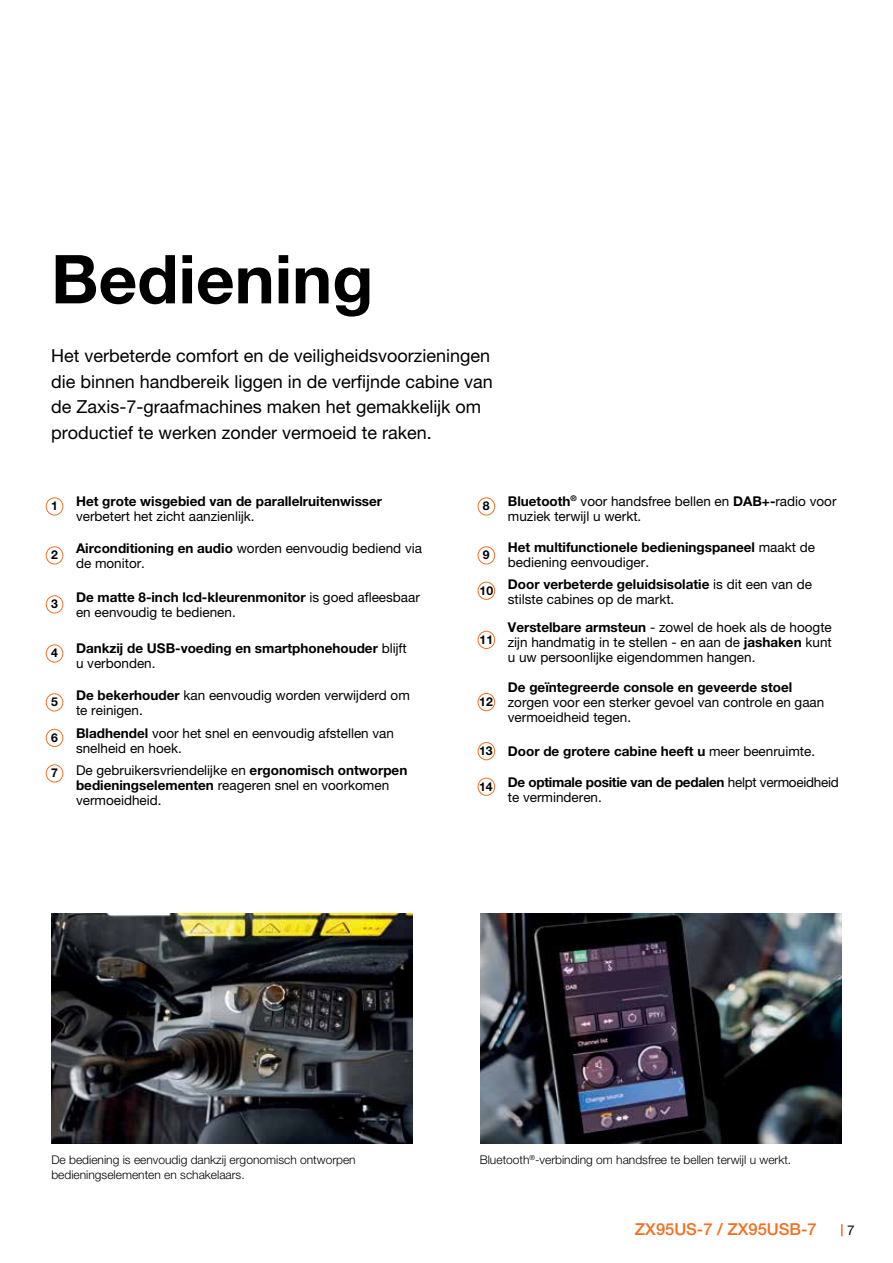
<style>
.page{position:relative;width:893px;height:1263px;background:#fff}
.page>*{position:absolute;margin:0;border:0;box-sizing:border-box;transform-origin:0 0}
.t1{font:700 67.5px "Helvetica Neue LT Pro";color:#000}
.t2{font:18px/25.5px "Helvetica Neue LT Pro";color:#000}
.t3{font:500 16.5px "Helvetica Neue LT Pro";color:#f36f21}
.t4{font:13.5px/15px "Helvetica Neue LT Pro";color:#000}
.t5{font:700 13.5px/15px "Helvetica Neue LT Pro";color:#000}
.t6{font:700 12.15px "Helvetica Neue LT Pro";color:#000}
.t7{font:300 12px/15px "Helvetica Neue LT Pro";color:#000}
.s1{font-weight:700}
.s2{font-weight:400}
</style>
<div class="page">
<svg style="left:841px;top:1224px;width:2px;height:12px"></svg>
<img style="left:480px;top:913px;width:362px;height:230px">
<img style="left:51px;top:913px;width:362px;height:230px">
<div style="left:46px;top:497px;width:17px;height:18px;border:1px solid #f36f21;border-radius:50%"></div>
<div style="left:46px;top:546px;width:17px;height:18px;border:1px solid #f36f21;border-radius:50%"></div>
<div style="left:46px;top:595px;width:17px;height:18px;border:1px solid #f36f21;border-radius:50%"></div>
<div style="left:46px;top:644px;width:17px;height:18px;border:1px solid #f36f21;border-radius:50%"></div>
<div style="left:46px;top:693px;width:17px;height:18px;border:1px solid #f36f21;border-radius:50%"></div>
<div style="left:46px;top:729px;width:17px;height:18px;border:1px solid #f36f21;border-radius:50%"></div>
<div style="left:46px;top:764px;width:17px;height:18px;border:1px solid #f36f21;border-radius:50%"></div>
<div style="left:478px;top:497px;width:17px;height:18px;border:1px solid #f36f21;border-radius:50%"></div>
<div style="left:478px;top:546px;width:17px;height:18px;border:1px solid #f36f21;border-radius:50%"></div>
<div style="left:478px;top:631px;width:17px;height:18px;border:1px solid #f36f21;border-radius:50%"></div>
<div style="left:478px;top:693px;width:17px;height:18px;border:1px solid #f36f21;border-radius:50%"></div>
<div style="left:478px;top:742px;width:17px;height:18px;border:1px solid #f36f21;border-radius:50%"></div>
<div style="left:478px;top:778px;width:17px;height:18px;border:1px solid #f36f21;border-radius:50%"></div>
<div style="left:478px;top:582px;width:17px;height:18px;border:1px solid #f36f21;border-radius:50%"></div>
<h1 class="t1" style="left:51px;top:238px;width:324px">Bediening</h1>
<h2 class="t2" style="left:51px;top:343px;width:443px">Het verbeterde comfort en de veiligheidsvoorzieningen die binnen handbereik liggen in de verfijnde cabine van de Zaxis-7-graafmachines maken het gemakkelijk om productief te werken zonder vermoeid te raken.</h2>
<p class="t6" style="left:51px;top:498px;width:8px">1</p>
<p class="t6" style="left:51px;top:547px;width:8px">2</p>
<p class="t6" style="left:51px;top:596px;width:8px">3</p>
<p class="t6" style="left:51px;top:645px;width:8px">4</p>
<p class="t6" style="left:51px;top:694px;width:8px">5</p>
<p class="t6" style="left:51px;top:730px;width:8px">6</p>
<p class="t6" style="left:51px;top:765px;width:8px">7</p>
<p class="t5" style="left:76px;top:493px;width:308px">Het grote wisgebied van de parallelruitenwisser</p>
<p class="t4" style="left:76px;top:508px;width:180px">verbetert het zicht aanzienlijk.</p>
<p class="t4" style="left:76px;top:541px;width:347px"><span class="s1">Airconditioning en audio</span> worden eenvoudig bediend via de monitor.</p>
<p class="t4" style="left:76px;top:590px;width:345px"><span class="s1">De matte 8-inch lcd-kleurenmonitor</span> is goed afleesbaar en eenvoudig te bedienen.</p>
<p class="t5" style="left:76px;top:640px;width:332px">Dankzij de USB-voeding en smartphonehouder <span class="s2">blijft u verbonden.</span></p>
<p class="t4" style="left:76px;top:688px;width:335px"><span class="s1">De bekerhouder</span> kan eenvoudig worden verwijderd om te reinigen.</p>
<p class="t4" style="left:76px;top:725px;width:320px"><span class="s1">Bladhendel</span> voor het snel en eenvoudig afstellen van snelheid en hoek.</p>
<p class="t4" style="left:76px;top:762px;width:333px">De gebruikersvriendelijke en <span class="s1">ergonomisch ontworpen bedieningselementen</span> reageren snel en voorkomen vermoeidheid.</p>
<p class="t6" style="left:483px;top:498px;width:8px">8</p>
<p class="t6" style="left:483px;top:547px;width:8px">9</p>
<p class="t6" style="left:480px;top:583px;width:15px">10</p>
<p class="t6" style="left:480px;top:632px;width:15px">11</p>
<p class="t6" style="left:479px;top:694px;width:15px">12</p>
<p class="t6" style="left:479px;top:743px;width:15px">13</p>
<p class="t6" style="left:479px;top:779px;width:15px">14</p>
<p class="t4" style="left:508px;top:493px;width:330px"><span class="s1">Bluetooth</span><sup>®</sup> voor handsfree bellen en <span class="s1">DAB+-</span>radio voor muziek terwijl u werkt.</p>
<p class="t5" style="left:508px;top:539px;width:309px">Het multifunctionele bedieningspaneel <span class="s2">maakt de bediening eenvoudiger.</span></p>
<p class="t4" style="left:508px;top:577px;width:306px"><span class="s1">Door verbeterde geluidsisolatie</span> is dit een van de stilste cabines op de markt.</p>
<p class="t4" style="left:508px;top:620px;width:325px;text-align:justify"><span class="s1">Verstelbare armsteun</span> - zowel de hoek als de hoogte zijn handmatig in te stellen - en aan de <span class="s1">jashaken</span> kunt u uw persoonlijke eigendommen hangen.</p>
<p class="t5" style="left:508px;top:679px;width:286px">De geïntegreerde console en geveerde stoel</p>
<p class="t4" style="left:508px;top:694px;width:318px">zorgen voor een sterker gevoel van controle en gaan vermoeidheid tegen.</p>
<p class="t5" style="left:508px;top:743px;width:309px">Door de grotere cabine heeft u <span class="s2">meer beenruimte.</span></p>
<p class="t4" style="left:508px;top:775px;width:332px"><span class="s1">De optimale positie van de pedalen</span> helpt vermoeidheid te verminderen.</p>
<p class="t7" style="left:51px;top:1152px;width:306px">De bediening is eenvoudig dankzij ergonomisch ontworpen bedieningselementen en schakelaars.</p>
<p class="t7" style="left:480px;top:1152px;width:313px">Bluetooth<sup>®</sup>-verbinding om handsfree te bellen terwijl u werkt.</p>
<p class="t3" style="left:635px;top:1220px;width:183px">ZX95US-7 / ZX95USB-7</p>
<p class="t4" style="left:847px;top:1222px;width:9px">7</p>
</div>
